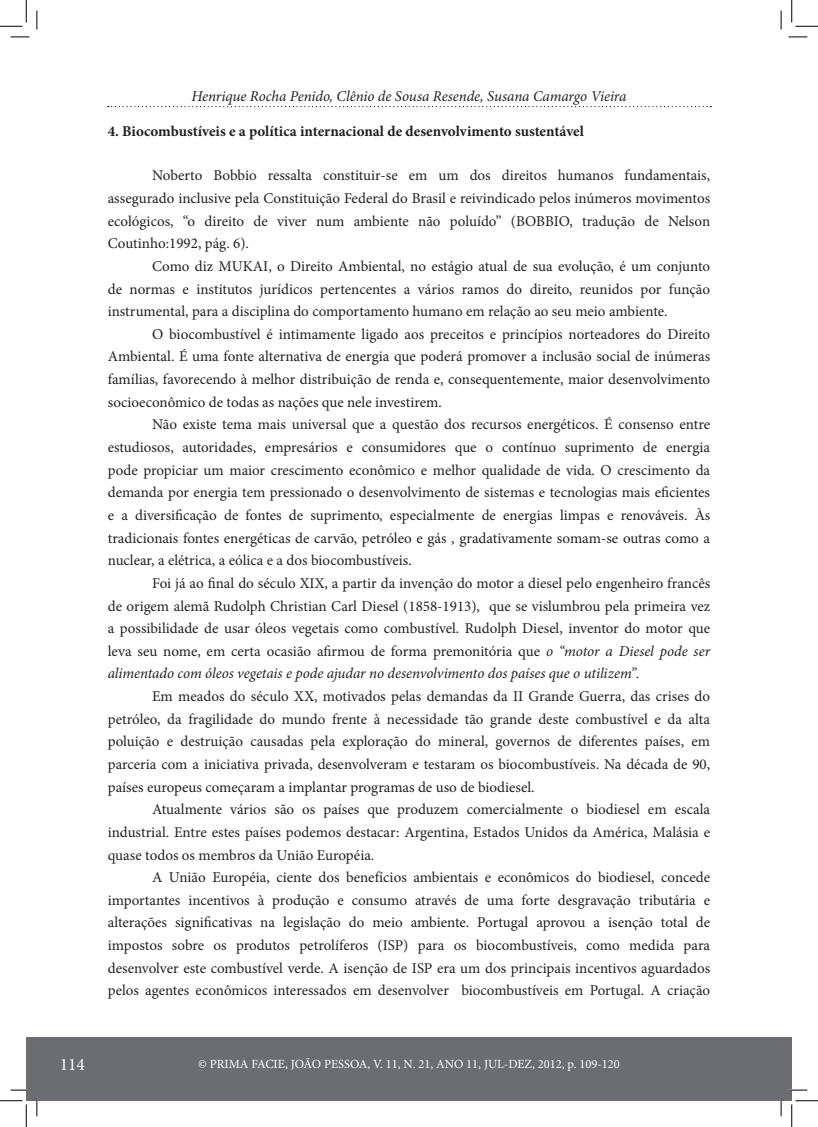
<style>
.page{position:relative;width:818px;height:1127px;background:#fff}
.page>*{position:absolute;margin:0;border:0;box-sizing:border-box;transform-origin:0 0}
.t1{font:17.5px "Minion Pro";color:#fff}
.t2{font:15px/22.6px "Minion Pro";color:#231f20;text-align:justify}
.t3{font:700 15px "Minion Pro";letter-spacing:-.005em;color:#231f20}
.t4{font:italic 15px "Minion Pro";letter-spacing:-.005em;color:#231f20}
.t5{font:12.5px "Minion Pro";color:#fff}
.s1{font-style:italic}
</style>
<div class="page">
<div style="left:781px;top:1036px;width:11px;height:64px;background:#6c6d70"></div>
<div style="left:26px;top:1036px;width:755px;height:64px;background:#6c6d70"></div>
<svg style="left:108px;top:106px;width:603px;height:1px"></svg>
<svg style="left:11px;top:36px;width:18px;height:2px"></svg>
<svg style="left:788px;top:36px;width:19px;height:2px"></svg>
<svg style="left:11px;top:1089px;width:18px;height:1px"></svg>
<svg style="left:788px;top:1089px;width:19px;height:1px"></svg>
<svg style="left:36px;top:11px;width:2px;height:18px"></svg>
<svg style="left:36px;top:1097px;width:2px;height:18px"></svg>
<svg style="left:780px;top:11px;width:2px;height:18px"></svg>
<svg style="left:780px;top:1097px;width:2px;height:18px"></svg>
<svg style="left:0;top:0;width:27px;height:27px"></svg>
<svg style="left:0;top:1100px;width:27px;height:26px"></svg>
<svg style="left:791px;top:0;width:27px;height:27px"></svg>
<svg style="left:791px;top:1100px;width:27px;height:26px"></svg>
<p class="t4" style="left:191px;top:86px;width:436px">Henrique Rocha Penido, Clênio de Sousa Resende, Susana Camargo Vieira</p>
<p class="t3" style="left:108px;top:121px;width:478px">4. Biocombustíveis e a política internacional de desenvolvimento sustentável</p>
<p class="t2" style="left:108px;top:164px;width:604px;text-indent:44px">Noberto Bobbio ressalta constituir-se em um dos direitos humanos fundamentais, assegurado inclusive pela Constituição Federal do Brasil e reivindicado pelos inúmeros movimentos ecológicos, “o direito de viver num ambiente não poluído” (BOBBIO, tradução de Nelson Coutinho:1992, pág. 6).</p>
<p class="t2" style="left:108px;top:255px;width:604px;text-indent:44px">Como diz MUKAI, o Direito Ambiental, no estágio atual de sua evolução, é um conjunto de normas e institutos jurídicos pertencentes a vários ramos do direito, reunidos por função instrumental, para a disciplina do comportamento humano em relação ao seu meio ambiente.</p>
<p class="t2" style="left:108px;top:323px;width:604px;text-indent:44px">O biocombustível é intimamente ligado aos preceitos e princípios norteadores do Direito Ambiental. É uma fonte alternativa de energia que poderá promover a inclusão social de inúmeras famílias, favorecendo à melhor distribuição de renda e, consequentemente, maior desenvolvimento socioeconômico de todas as nações que nele investirem.</p>
<p class="t2" style="left:108px;top:413px;width:604px;text-indent:44px">Não existe tema mais universal que a questão dos recursos energéticos. É consenso entre estudiosos, autoridades, empresários e consumidores que o contínuo suprimento de energia pode propiciar um maior crescimento econômico e melhor qualidade de vida. O crescimento da demanda por energia tem pressionado o desenvolvimento de sistemas e tecnologias mais eficientes e a diversificação de fontes de suprimento, especialmente de energias limpas e renováveis. Às tradicionais fontes energéticas de carvão, petróleo e gás , gradativamente somam-se outras como a nuclear, a elétrica, a eólica e a dos biocombustíveis.</p>
<p class="t2" style="left:108px;top:571px;width:604px;text-indent:44px">Foi já ao final do século XIX, a partir da invenção do motor a diesel pelo engenheiro francês de origem alemã Rudolph Christian Carl Diesel (1858-1913), que se vislumbrou pela primeira vez a possibilidade de usar óleos vegetais como combustível. Rudolph Diesel, inventor do motor que leva seu nome, em certa ocasião afirmou de forma premonitória que <span class="s1">o “motor a Diesel pode ser alimentado com óleos vegetais e pode ajudar no desenvolvimento dos países que o utilizem”.</span></p>
<p class="t2" style="left:108px;top:684px;width:604px;text-indent:44px">Em meados do século XX, motivados pelas demandas da II Grande Guerra, das crises do petróleo, da fragilidade do mundo frente à necessidade tão grande deste combustível e da alta poluição e destruição causadas pela exploração do mineral, governos de diferentes países, em parceria com a iniciativa privada, desenvolveram e testaram os biocombustíveis. Na década de 90, países europeus começaram a implantar programas de uso de biodiesel.</p>
<p class="t2" style="left:108px;top:798px;width:604px;text-indent:44px">Atualmente vários são os países que produzem comercialmente o biodiesel em escala industrial. Entre estes países podemos destacar: Argentina, Estados Unidos da América, Malásia e quase todos os membros da União Européia.</p>
<p class="t2" style="left:108px;top:865px;width:604px;text-indent:44px">A União Européia, ciente dos benefícios ambientais e econômicos do biodiesel, concede importantes incentivos à produção e consumo através de uma forte desgravação tributária e alterações significativas na legislação do meio ambiente. Portugal aprovou a isenção total de impostos sobre os produtos petrolíferos (ISP) para os biocombustíveis, como medida para desenvolver este combustível verde. A isenção de ISP era um dos principais incentivos aguardados pelos agentes econômicos interessados em desenvolver biocombustíveis em Portugal. A criação</p>
<p class="t1" style="left:60px;top:1052px;width:27px">114</p>
<p class="t5" style="left:198px;top:1055px;width:423px">© PRIMA FACIE, JOÃO PESSOA, V. 11, N. 21, ANO 11, JUL-DEZ, 2012, p. 109-120</p>
</div>
